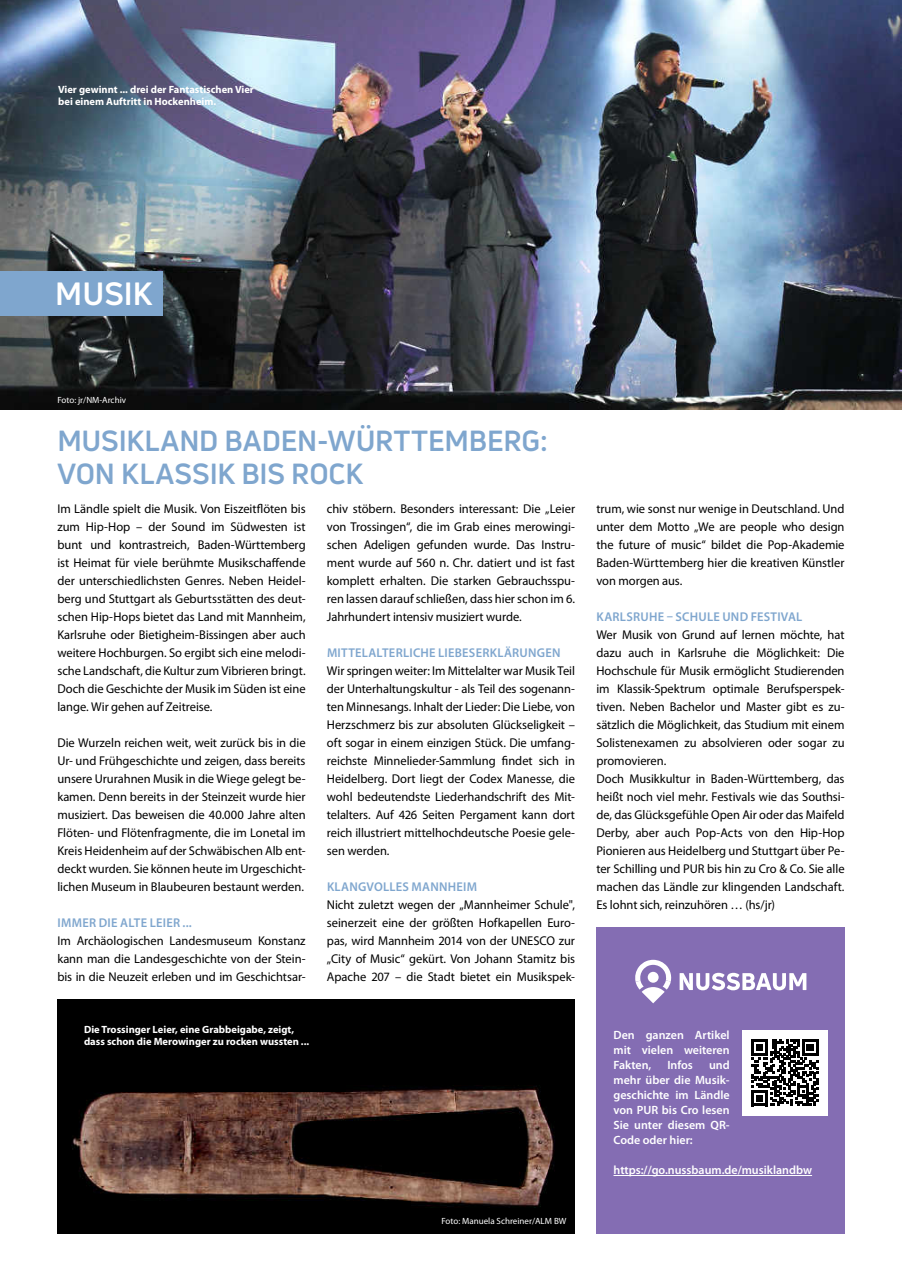
<style>
.page{position:relative;width:902px;height:1280px;background:#fff}
.page>*{position:absolute;margin:0;border:0;box-sizing:border-box;transform-origin:0 0}
.t1{font:700 31.5px "Uni Neue";color:#fff}
.t2{font:700 28.5px/33px "Uni Neue";letter-spacing:-.005em;color:#7fa6ce}
.t3{font:12.75px/18px "Myriad Pro";letter-spacing:-.005em;color:#000;text-align:justify}
.t4{font:600 12.75px "Myriad Pro";letter-spacing:.02em;color:#7fa6ce}
.t5{font:600 12px/15px "Myriad Pro";color:#fff;text-align:justify}
.t6{font:700 10.5px/12px "Myriad Pro";color:#fff}
.t7{font:9px "Myriad Pro";color:#fff}
</style>
<div class="page">
<img style="left:0;top:0;width:901px;height:409px">
<div style="left:596px;top:927px;width:248px;height:306px;background:#846db3"></div>
<hr style="left:613px;top:1175px;width:199px;height:1px;background:#fff">
<svg style="left:679px;top:973px;width:127px;height:17px"></svg>
<svg style="left:635px;top:960px;width:36px;height:43px"></svg>
<div style="left:0;top:271px;width:162px;height:45px;background:#7fa6ce"></div>
<img style="left:57px;top:1000px;width:517px;height:233px">
<div style="left:742px;top:1030px;width:85px;height:85px;background:#fff"></div>
<svg style="left:751px;top:1039px;width:67px;height:67px"></svg>
<p class="t6" style="left:58px;top:83px;width:197px">Vier gewinnt ... drei der Fantastischen Vier bei einem Auftritt in Hockenheim.</p>
<h1 class="t1" style="left:55px;top:274px;width:99px">MUSIK</h1>
<p class="t7" style="left:57px;top:394px;width:70px">Foto: jr/NM-Archiv</p>
<h2 class="t2" style="left:57px;top:424px;width:492px">MUSIKLAND BADEN-WÜRTTEMBERG:<br>VON KLASSIK BIS ROCK</h2>
<p class="t3" style="left:57px;top:499px;width:250px">Im Ländle spielt die Musik. Von Eiszeitflöten bis zum Hip-Hop – der Sound im Südwesten ist bunt und kontrastreich, Baden-Württemberg ist Heimat für viele berühmte Musikschaffende der unterschiedlichsten Genres. Neben Heidel&shy;berg und Stuttgart als Geburtsstätten des deut&shy;schen Hip-Hops bietet das Land mit Mannheim, Karlsruhe oder Bietigheim-Bissingen aber auch weitere Hochburgen. So ergibt sich eine melodi&shy;sche Landschaft, die Kultur zum Vibrieren bringt.<br>Doch die Geschichte der Musik im Süden ist eine lange. Wir gehen auf Zeitreise.</p>
<p class="t3" style="left:57px;top:733px;width:250px">Die Wurzeln reichen weit, weit zurück bis in die Ur- und Frühgeschichte und zeigen, dass bereits unsere Ururahnen Musik in die Wiege gelegt be&shy;kamen. Denn bereits in der Steinzeit wurde hier musiziert. Das beweisen die 40.000 Jahre alten Flöten- und Flötenfragmente, die im Lonetal im Kreis Heidenheim auf der Schwäbischen Alb ent&shy;deckt wurden. Sie können heute im Urgeschicht&shy;lichen Museum in Blaubeuren bestaunt werden.</p>
<p class="t4" style="left:58px;top:914px;width:136px">IMMER DIE ALTE LEIER ...</p>
<p class="t3" style="left:57px;top:931px;width:250px">Im Archäologischen Landesmuseum Konstanz kann man die Landesgeschichte von der Stein&shy;bis in die Neuzeit erleben und im Geschichtsar-</p>
<p class="t6" style="left:84px;top:1023px;width:227px">Die Trossinger Leier, eine Grabbeigabe, zeigt, dass schon die Merowinger zu rocken wussten ...</p>
<p class="t3" style="left:327px;top:499px;width:250px">chiv stöbern. Besonders interessant: Die „Leier von Trossingen“, die im Grab eines merowingi&shy;schen Adeligen gefunden wurde. Das Instru&shy;ment wurde auf 560 n. Chr. datiert und ist fast komplett erhalten. Die starken Gebrauchsspu&shy;ren lassen darauf schließen, dass hier schon im 6.<br>Jahrhundert intensiv musiziert wurde.</p>
<p class="t4" style="left:327px;top:644px;width:235px">MITTELALTERLICHE LIEBESERKLÄRUNGEN</p>
<p class="t3" style="left:327px;top:661px;width:250px">Wir springen weiter: Im Mittelalter war Musik Teil der Unterhaltungskultur - als Teil des sogenann&shy;ten Minnesangs. Inhalt der Lieder: Die Liebe, von Herzschmerz bis zur absoluten Glückseligkeit – oft sogar in einem einzigen Stück. Die umfang&shy;reichste Minnelieder-Sammlung findet sich in Heidelberg. Dort liegt der Codex Manesse, die wohl bedeutendste Liederhandschrift des Mit&shy;telalters. Auf 426 Seiten Pergament kann dort reich illustriert mittelhochdeutsche Poesie gele&shy;sen werden.</p>
<p class="t4" style="left:327px;top:878px;width:152px">KLANGVOLLES MANNHEIM</p>
<p class="t3" style="left:327px;top:895px;width:250px">Nicht zuletzt wegen der „Mannheimer Schule", seinerzeit eine der größten Hofkapellen Euro&shy;pas, wird Mannheim 2014 von der UNESCO zur „City of Music“ gekürt. Von Johann Stamitz bis Apache 207 – die Stadt bietet ein Musikspek-</p>
<p class="t7" style="left:441px;top:1215px;width:127px">Foto: Manuela Schreiner/ALM BW</p>
<p class="t3" style="left:596px;top:499px;width:250px">trum, wie sonst nur wenige in Deutschland. Und unter dem Motto „We are people who design the future of music“ bildet die Pop-Akademie Baden-Württemberg hier die kreativen Künstler von morgen aus.</p>
<p class="t4" style="left:596px;top:608px;width:207px">KARLSRUHE – SCHULE UND FESTIVAL</p>
<p class="t3" style="left:596px;top:625px;width:250px;text-align:left">Wer Musik von Grund auf lernen möchte, hat dazu auch in Karlsruhe die Möglichkeit: Die Hochschule für Musik ermöglicht Studierenden im Klassik-Spektrum optimale Berufsperspek&shy;tiven. Neben Bachelor und Master gibt es zu&shy;sätzlich die Möglichkeit, das Studium mit einem Solistenexamen zu absolvieren oder sogar zu promovieren.<br>Doch Musikkultur in Baden-Württemberg, das heißt noch viel mehr. Festivals wie das Southsi&shy;de, das Glücksgefühle Open Air oder das Maifeld Derby, aber auch Pop-Acts von den Hip-Hop Pionieren aus Heidelberg und Stuttgart über Pe&shy;ter Schilling und PUR bis hin zu Cro &amp; Co. Sie alle machen das Ländle zur klingenden Landschaft.<br>Es lohnt sich, reinzuhören … (hs/jr)</p>
<p class="t5" style="left:613px;top:1027px;width:118px">Den ganzen Artikel mit vielen weiteren Fakten,</p>
<p class="t5" style="left:667px;top:1057px;width:27px">Infos</p>
<p class="t5" style="left:613px;top:1057px;width:118px;text-indent:95px">und mehr über die Musik&shy;geschichte im Ländle von PUR bis Cro lesen Sie unter diesem QR-Code oder hier:</p>
<p class="t5" style="left:613px;top:1162px;width:200px">https://go.nussbaum.de/musiklandbw</p>
</div>
